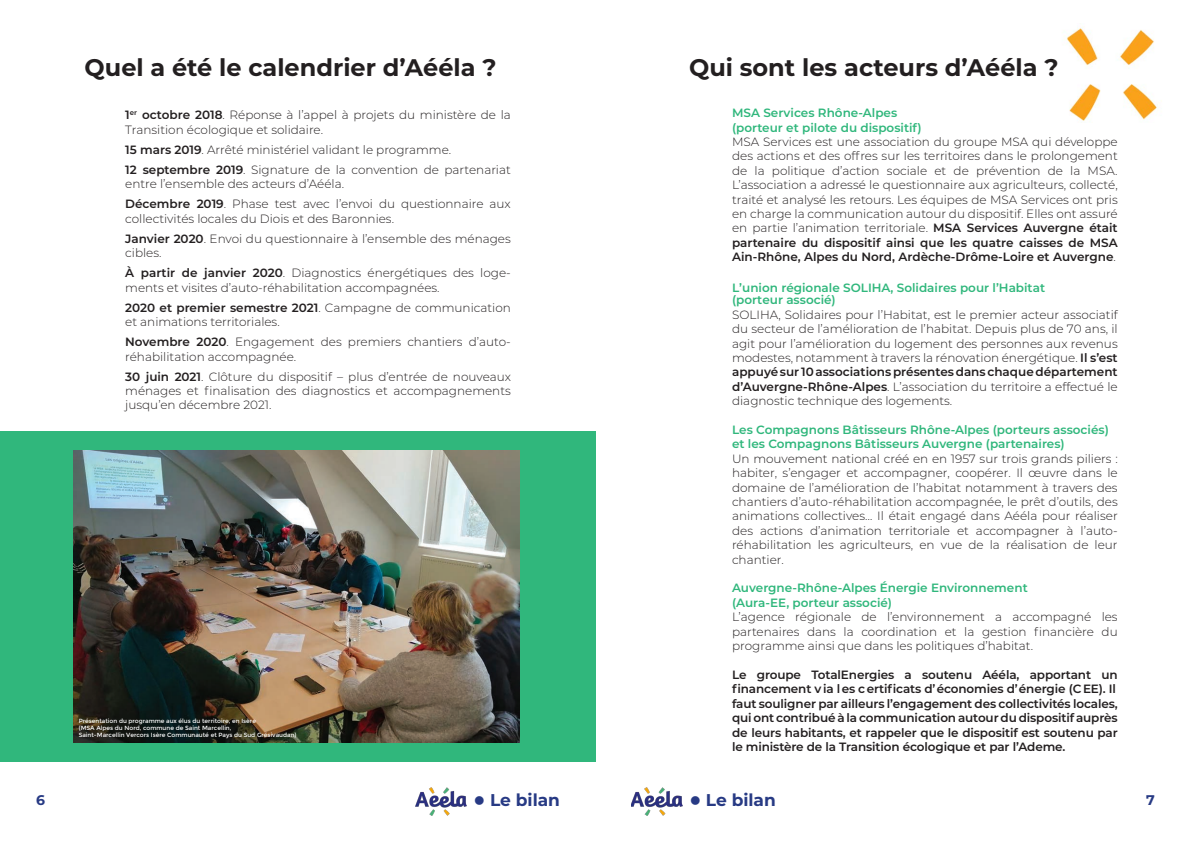
<style>
.page{position:relative;width:1191px;height:842px;background:#fff}
.page>*{position:absolute;margin:0;border:0;box-sizing:border-box;transform-origin:0 0}
.t1{font:700 24px "Montserrat";color:#231f20}
.t2{font:700 17px "Montserrat";color:#273a84}
.t3{font:700 14px "Montserrat";color:#273a84}
.t4{font:300 12px/14.4px "Montserrat";color:#231f20}
.t5{font:600 12px/14.4px "Montserrat";letter-spacing:-.01em;color:#231f20}
.t6{font:600 12px/14.4px "Montserrat";color:#30b77c}
.t7{font:6px/7.2px "Montserrat";color:#fff}
.s1{font-weight:600}
.s2{font-weight:600;color:#30b77c}
</style>
<div class="page">
<img style="left:631px;top:787px;width:51px;height:28px">
<img style="left:416px;top:787px;width:50px;height:28px">
<img style="left:1067px;top:28px;width:90px;height:93px">
<div style="left:0;top:431px;width:595px;height:331px;background:#30b77c"></div>
<img style="left:74px;top:450px;width:446px;height:292px">
<p class="t1" style="left:85px;top:50px;width:413px">Quel a été le calendrier d’Aééla ?</p>
<p class="t4" style="left:125px;top:107px;width:387px"><span class="s1">1</span><sup>er</sup> <span class="s1">octobre 2018</span>. Réponse à l’appel à projets du ministère de la<br>Transition écologique et solidaire.</p>
<p class="t4" style="left:125px;top:142px;width:327px"><span class="s1">15 mars 2019</span>. Arrêté ministériel validant le programme.</p>
<p class="t4" style="left:125px;top:162px;width:387px"><span class="s1">12 septembre 2019</span>. Signature de la convention de partenariat entre l’ensemble des acteurs d’Aééla.</p>
<p class="t4" style="left:125px;top:196px;width:387px"><span class="s1">Décembre 2019</span>. Phase test avec l’envoi du questionnaire aux collectivités locales du Diois et des Baronnies.</p>
<p class="t4" style="left:125px;top:231px;width:387px"><span class="s1">Janvier 2020</span>. Envoi du questionnaire à l’ensemble des ménages cibles.</p>
<p class="t4" style="left:125px;top:265px;width:387px"><span class="s1">À partir de janvier 2020</span>. Diagnostics énergétiques des loge&shy;ments et visites d’auto-réhabilitation accompagnées.</p>
<p class="t4" style="left:125px;top:300px;width:387px"><span class="s1">2020 et premier semestre 2021</span>. Campagne de communication et animations territoriales.</p>
<p class="t4" style="left:125px;top:334px;width:387px"><span class="s1">Novembre 2020</span>. Engagement des premiers chantiers d’auto&shy;réhabilitation accompagnée.</p>
<p class="t4" style="left:125px;top:369px;width:387px;text-align:justify"><span class="s1">30 juin 2021</span>. Clôture du dispositif – plus d’entrée de nouveaux ménages et finalisation des diagnostics et accompagnements jusqu’en décembre 2021.</p>
<p class="t7" style="left:79px;top:717px;width:219px">Présentation du programme aux élus du territoire, en Isère<br>(MSA Alpes du Nord, commune de Saint Marcellin,<br>Saint-Marcellin Vercors Isère Communauté et Pays du Sud Grésivaudan)</p>
<p class="t1" style="left:689px;top:50px;width:371px">Qui sont les acteurs d’Aééla ?</p>
<p class="t6" style="left:732px;top:105px;width:191px">MSA Services Rhône-Alpes (porteur et pilote du dispositif)</p>
<p class="t4" style="left:732px;top:134px;width:387px;text-align:justify">MSA Services est une association du groupe MSA qui développe des actions et des offres sur les territoires dans le prolongement de la politique d’action sociale et de prévention de la MSA.<br>L’association a adressé le questionnaire aux agriculteurs, collecté, traité et analysé les retours. Les équipes de MSA Services ont pris en charge la communication autour du dispositif. Elles ont assuré en partie l’animation territoriale. <span class="s1">MSA Services Auvergne était partenaire du dispositif ainsi que les quatre caisses de MSA Ain-Rhône, Alpes du Nord, Ardèche-Drôme-Loire et Auvergne</span>.</p>
<p class="t6" style="left:732px;top:281px;width:314px;line-height:12.4px">L’union régionale SOLIHA, Solidaires pour l’Habitat (porteur associé)</p>
<p class="t4" style="left:732px;top:307px;width:387px;text-align:justify">SOLIHA, Solidaires pour l’Habitat, est le premier acteur associatif du secteur de l’amélioration de l’habitat. Depuis plus de 70 ans, il agit pour l’amélioration du logement des personnes aux revenus modestes, notamment à travers la rénovation énergétique. <span class="s1">Il s’est appuyé sur 10 associations présentes dans chaque département d’Auvergne-Rhône-Alpes</span>. L’association du territoire a effectué le diagnostic technique des logements.</p>
<p class="t4" style="left:732px;top:422px;width:387px"><span class="s2">Les Compagnons Bâtisseurs Rhône-Alpes (porteurs associés) et les Compagnons Bâtisseurs Auvergne (partenaires)<br></span>Un mouvement national créé en en 1957 sur trois grands piliers : habiter, s’engager et accompagner, coopérer. Il œuvre dans le domaine de l’amélioration de l’habitat notamment à travers des chantiers d’auto-réhabilitation accompagnée, le prêt d’outils, des animations collectives… Il était engagé dans Aééla pour réaliser des actions d’animation territoriale et accompagner à l’auto&shy;réhabilitation les agriculteurs, en vue de la réalisation de leur chantier.</p>
<p class="t4" style="left:732px;top:581px;width:387px"><span class="s2">Auvergne-Rhône-Alpes Énergie Environnement<br>(Aura-EE, porteur associé)<br></span>L’agence régionale de l’environnement a accompagné les partenaires dans la coordination et la gestion financière du programme ainsi que dans les politiques d’habitat.</p>
<p class="t5" style="left:732px;top:667px;width:387px">Le groupe TotalEnergies a soutenu Aééla, apportant un financement via les certificats d’économies d’énergie (CEE). Il faut souligner par ailleurs l’engagement des collectivités locales, qui ont contribué à la communication autour du dispositif auprès de leurs habitants, et rappeler que le dispositif est soutenu par le ministère de la Transition écologique et par l’Ademe.</p>
<p class="t3" style="left:36px;top:790px;width:10px">6</p>
<p class="t2" style="left:474px;top:787px;width:88px">● Le bilan</p>
<p class="t2" style="left:690px;top:787px;width:88px">● Le bilan</p>
<p class="t3" style="left:1146px;top:790px;width:10px">7</p>
</div>
